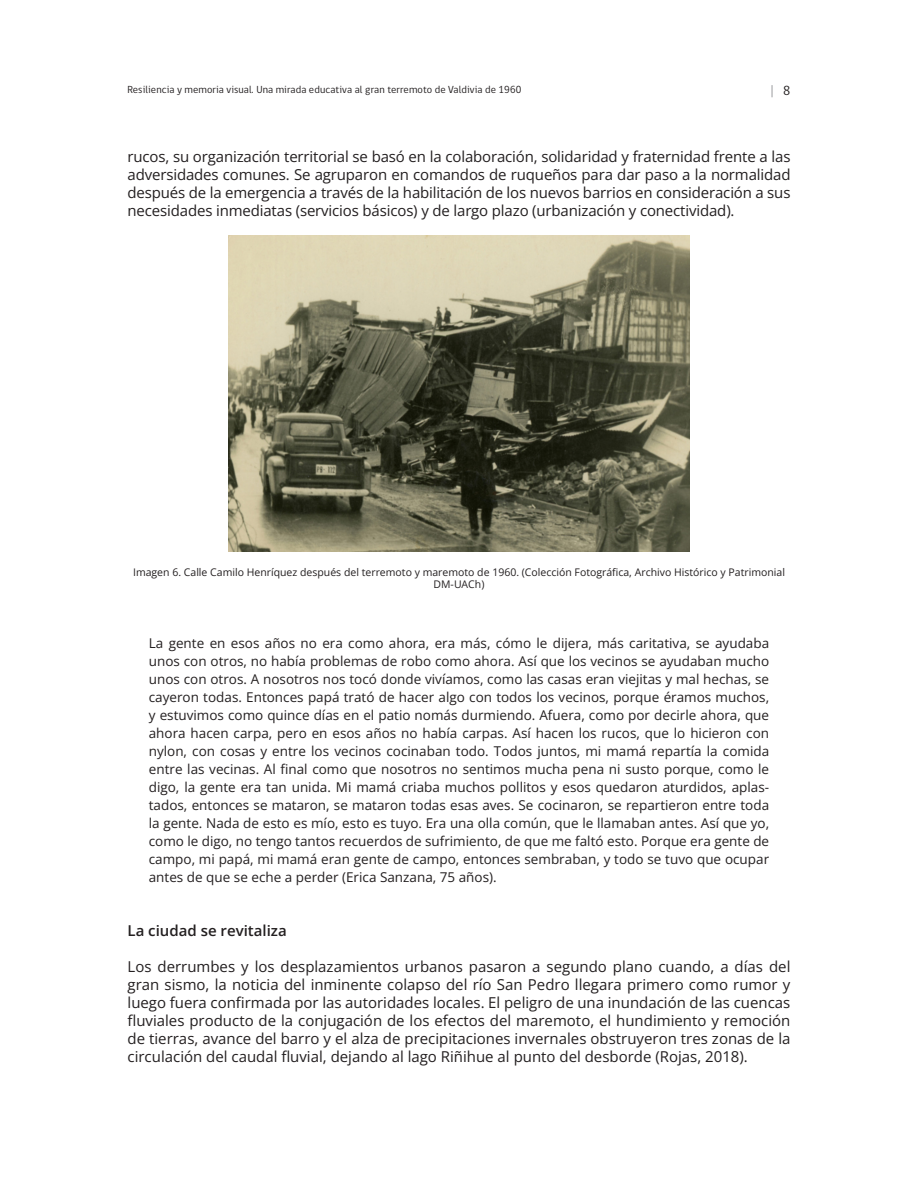
<style>
.page{position:relative;width:918px;height:1188px;background:#fff}
.page>*{position:absolute;margin:0;border:0;box-sizing:border-box;transform-origin:0 0}
.parraforav{font:15px/18px "Open Sans";letter-spacing:-.005em;color:#231f20;text-align:justify}
.subtitrav1{font:600 15px "Open Sans";color:#231f20}
.citasrav{font:13.5px/18px "Open Sans";color:#231f20;text-align:justify}
.t1{font:13.5px "gob CL";color:#808285}
.piesfotorav{font:10.5px/12.6px "Open Sans";color:#231f20;text-align:center}
.t2{font:10.5px "gob CL";letter-spacing:.01em;color:#231f20}
.s1{color:#231f20}
</style>
<div class="page">
<img style="left:229px;top:236px;width:460px;height:315px">
<p class="t2" style="left:128px;top:82px;width:395px">Resiliencia y memoria visual. Una mirada educativa al gran terremoto de Valdivia de 1960</p>
<p class="t1" style="left:770px;top:82px;width:22px">| <span class="s1">8</span></p>
<p class="parraforav" style="left:128px;top:147px;width:664px">rucos, su organización territorial se basó en la colaboración, solidaridad y fraternidad frente a las adversidades comunes. Se agruparon en comandos de ruqueños para dar paso a la normalidad después de la emergencia a través de la habilitación de los nuevos barrios en consideración a sus necesidades inmediatas (servicios básicos) y de largo plazo (urbanización y conectividad).</p>
<p class="piesfotorav" style="left:133px;top:565px;width:653px">Imagen 6. Calle Camilo Henríquez después del terremoto y maremoto de 1960. (Colección Fotográfica, Archivo Histórico y Patrimonial<br>DM-UACh)</p>
<p class="citasrav" style="left:149px;top:634px;width:622px">La gente en esos años no era como ahora, era más, cómo le dijera, más caritativa, se ayudaba unos con otros, no había problemas de robo como ahora. Así que los vecinos se ayudaban mucho unos con otros. A nosotros nos tocó donde vivíamos, como las casas eran viejitas y mal hechas, se cayeron todas. Entonces papá trató de hacer algo con todos los vecinos, porque éramos muchos, y estuvimos como quince días en el patio nomás durmiendo. Afuera, como por decirle ahora, que ahora hacen carpa, pero en esos años no había carpas. Así hacen los rucos, que lo hicieron con nylon, con cosas y entre los vecinos cocinaban todo. Todos juntos, mi mamá repartía la comida entre las vecinas. Al final como que nosotros no sentimos mucha pena ni susto porque, como le digo, la gente era tan unida. Mi mamá criaba muchos pollitos y esos quedaron aturdidos, aplas&shy;tados, entonces se mataron, se mataron todas esas aves. Se cocinaron, se repartieron entre toda la gente. Nada de esto es mío, esto es tuyo. Era una olla común, que le llamaban antes. Así que yo, como le digo, no tengo tantos recuerdos de sufrimiento, de que me faltó esto. Porque era gente de campo, mi papá, mi mamá eran gente de campo, entonces sembraban, y todo se tuvo que ocupar antes de que se eche a perder (Erica Sanzana, 75 años).</p>
<p class="subtitrav1" style="left:128px;top:920px;width:161px">La ciudad se revitaliza</p>
<p class="parraforav" style="left:128px;top:957px;width:664px">Los derrumbes y los desplazamientos urbanos pasaron a segundo plano cuando, a días del gran sismo, la noticia del inminente colapso del río San Pedro llegara primero como rumor y luego fuera confirmada por las autoridades locales. El peligro de una inundación de las cuencas fluviales producto de la conjugación de los efectos del maremoto, el hundimiento y remoción de tierras, avance del barro y el alza de precipitaciones invernales obstruyeron tres zonas de la circulación del caudal fluvial, dejando al lago Riñihue al punto del desborde (Rojas, 2018).</p>
</div>
